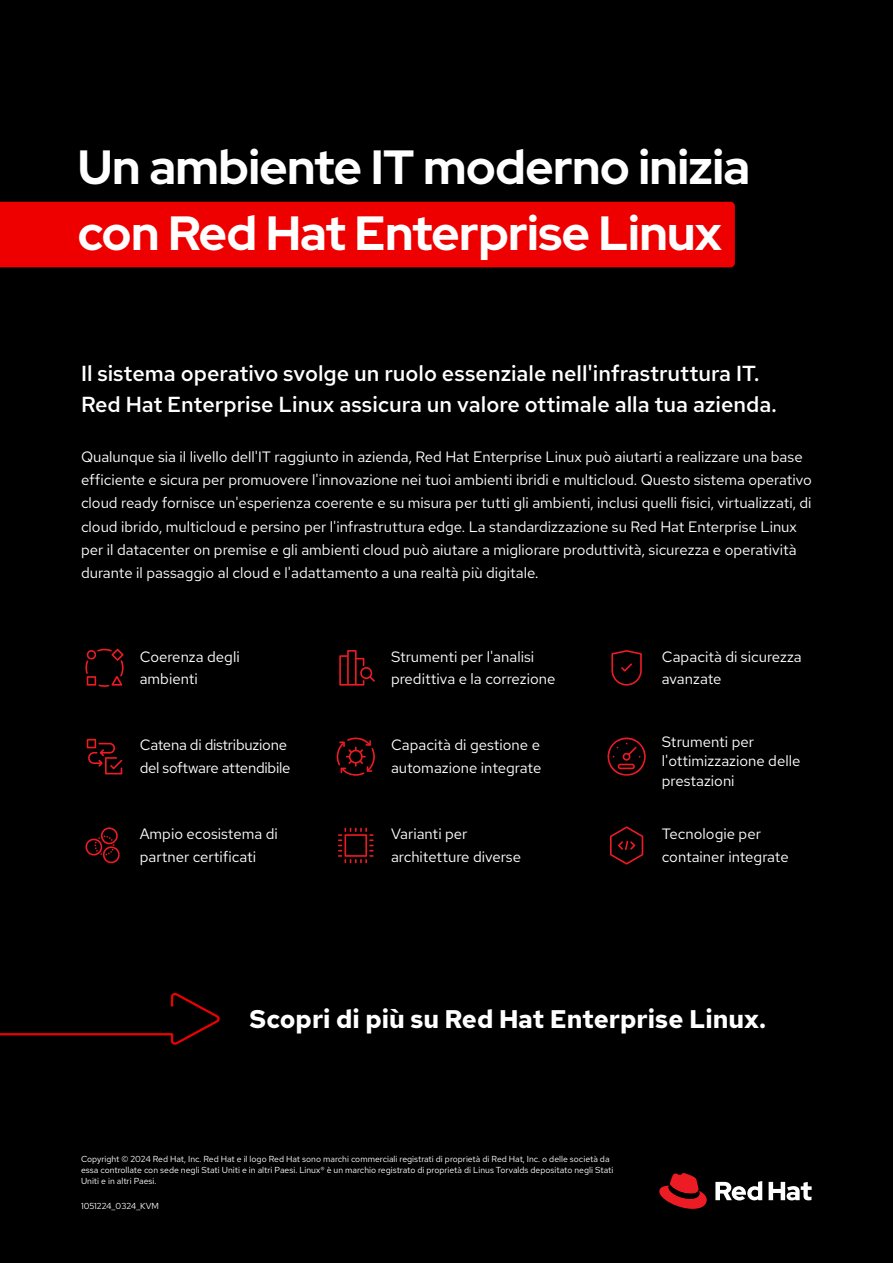
<style>
.page{position:relative;width:893px;height:1263px;background:#000}
.page>*{position:absolute;margin:0;border:0;box-sizing:border-box;transform-origin:0 0}
.t1{font:700 48px/66px "Red Hat Display";letter-spacing:-.01em;color:#fff}
.t2{font:700 25.5px "Red Hat Text";color:#fff}
.t3{font:500 21.75px/30.8px "Red Hat Text";color:#fff}
.t4{font:15px/22.5px "Red Hat Text";color:#fff}
.t5{font:15px/22.5px "Red Hat Text";letter-spacing:-.02em;color:#fff}
.t6{font:8.7px/11.2px "Red Hat Text";color:#fff}
</style>
<div class="page">
<svg style="left:659px;top:1173px;width:48px;height:36px"></svg>
<svg style="left:715px;top:1181px;width:97px;height:19px"></svg>
<div style="left:0;top:202px;width:735px;height:65px;background:#e00"></div>
<svg style="left:85px;top:648px;width:39px;height:39px"></svg>
<svg style="left:339px;top:650px;width:36px;height:36px"></svg>
<svg style="left:611px;top:650px;width:31px;height:36px"></svg>
<svg style="left:86px;top:739px;width:37px;height:35px"></svg>
<svg style="left:336px;top:737px;width:39px;height:39px"></svg>
<svg style="left:607px;top:737px;width:39px;height:39px"></svg>
<svg style="left:85px;top:827px;width:35px;height:36px"></svg>
<svg style="left:338px;top:828px;width:36px;height:35px"></svg>
<svg style="left:610px;top:826px;width:33px;height:38px"></svg>
<svg style="left:0;top:992px;width:220px;height:52px"></svg>
<h1 class="t1" style="left:78px;top:134px;width:674px">Un ambiente IT moderno inizia con Red Hat Enterprise Linux</h1>
<h3 class="t3" style="left:81px;top:358px;width:697px">Il sistema operativo svolge un ruolo essenziale nell'infrastruttura IT.<br>Red Hat Enterprise Linux assicura un valore ottimale alla tua azienda.</h3>
<p class="t4" style="left:81px;top:445px;width:732px;line-height:23.2px">Qualunque sia il livello dell'IT raggiunto in azienda, Red Hat Enterprise Linux può aiutarti a realizzare una base efficiente e sicura per promuovere l'innovazione nei tuoi ambienti ibridi e multicloud. Questo sistema operativo cloud ready fornisce un'esperienza coerente e su misura per tutti gli ambienti, inclusi quelli fisici, virtualizzati, di cloud ibrido, multicloud e persino per l'infrastruttura edge. La standardizzazione su Red Hat Enterprise Linux per il datacenter on premise e gli ambienti cloud può aiutare a migliorare produttività, sicurezza e operatività durante il passaggio al cloud e l'adattamento a una realtà più digitale.</p>
<p class="t4" style="left:140px;top:645px;width:101px">Coerenza degli ambienti</p>
<p class="t4" style="left:391px;top:645px;width:166px">Strumenti per l'analisi predittiva e la correzione</p>
<p class="t4" style="left:662px;top:645px;width:141px">Capacità di sicurezza avanzate</p>
<p class="t5" style="left:140px;top:734px;width:152px">Catena di distribuzione del software attendibile</p>
<p class="t4" style="left:391px;top:734px;width:152px">Capacità di gestione e automazione integrate</p>
<p class="t4" style="left:662px;top:732px;width:140px;line-height:19.5px">Strumenti per l'ottimizzazione delle prestazioni</p>
<p class="t4" style="left:140px;top:822px;width:140px">Ampio ecosistema di partner certificati</p>
<p class="t4" style="left:391px;top:822px;width:132px">Varianti per architetture diverse</p>
<p class="t4" style="left:662px;top:822px;width:128px">Tecnologie per container integrate</p>
<h2 class="t2" style="left:249px;top:1002px;width:518px">Scopri di più su Red Hat Enterprise Linux.</h2>
<p class="t6" style="left:81px;top:1153px;width:534px">Copyright © 2024 Red Hat, Inc. Red Hat e il logo Red Hat sono marchi commerciali registrati di proprietà di Red Hat, Inc. o delle società da essa controllate con sede negli Stati Uniti e in altri Paesi. Linux® è un marchio registrato di proprietà di Linus Torvalds depositato negli Stati<br>Uniti e in altri Paesi.</p>
<p class="t6" style="left:81px;top:1200px;width:79px">1051224_0324_KVM</p>
</div>
